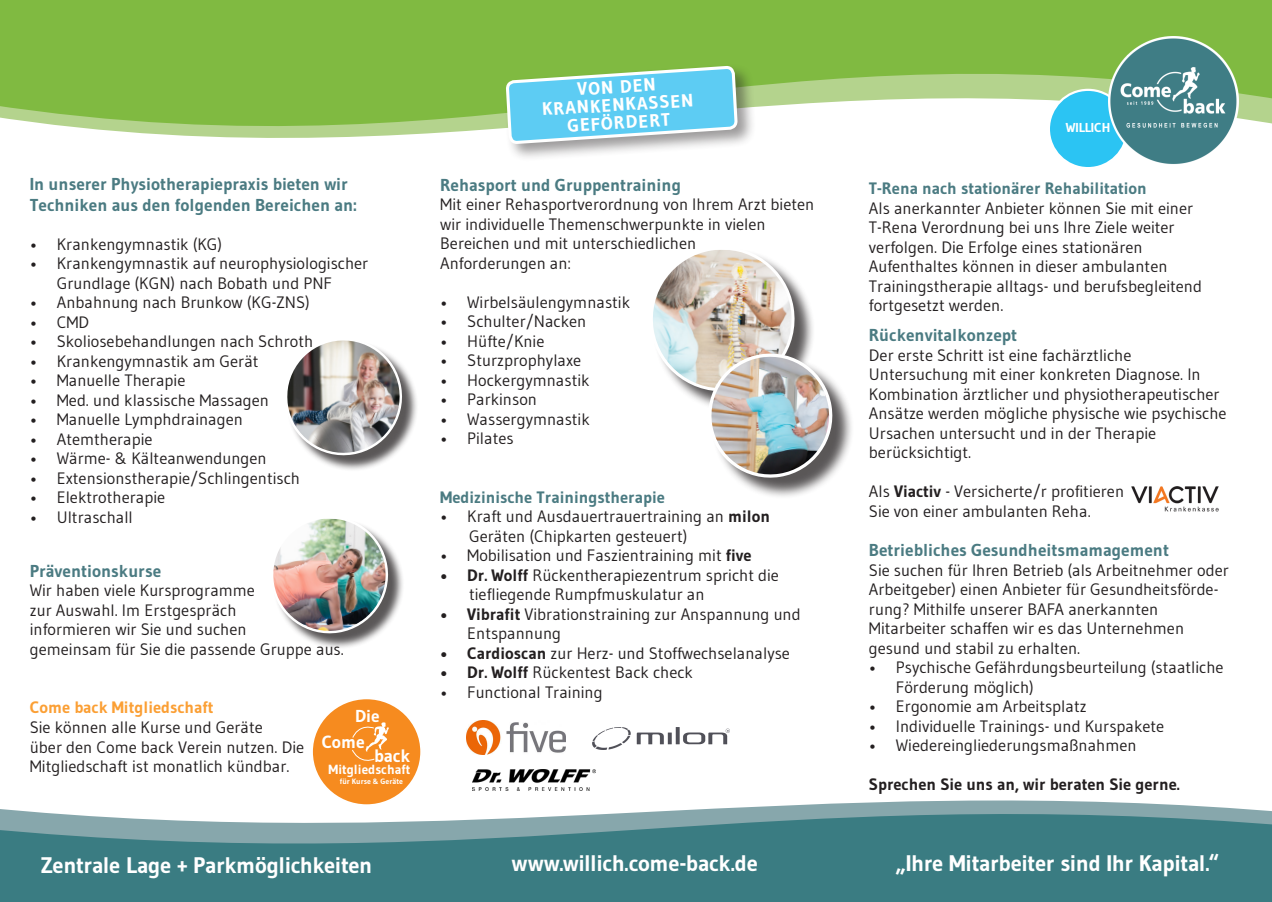
<style>
.page{position:relative;width:1272px;height:902px;background:#fff}
.page>*{position:absolute;margin:0;border:0;box-sizing:border-box;transform-origin:0 0}
.t1{font:700 22.5px "Gudea";letter-spacing:-.015em;color:#fff}
.t2{font:700 18px/18px "Gudea";color:#fff;text-align:center}
.t3{font:700 17.55px "Gudea";color:#fff}
.t4{font:700 17.25px "Gudea";color:#4b7b82}
.t5{font:700 17.25px "Gudea";color:#fff}
.t6{font:16.5px/19.5px "Gudea";color:#231f20}
.t7{font:700 16.5px "Gudea";color:#4b7b82}
.t8{font:700 16.5px "Gudea";color:#231f20}
.t9{font:700 16.5px "Gudea";color:#fb9f34}
.t10{font:700 13.2px "Gudea";color:#fff}
.t11{font:700 12.9px "Gudea";color:#fff}
.t12{font:10.5px "Gudea";color:#fff}
.t13{font:700 7.65px "Gudea";color:#fff}
.s1{font-weight:700}
</style>
<div class="page">
<svg style="left:0;top:0;width:1271px;height:138px;fill:#80ba41"></svg>
<div style="left:1048px;top:90px;width:79px;height:78px;background:#2bc4f3;border-radius:50%"></div>
<div style="left:1047px;top:89px;width:81px;height:80px;border:2px solid #fff;border-radius:50%"></div>
<img style="left:1108px;top:37px;width:130px;height:127px">
<svg style="left:0;top:790px;width:1271px;height:111px;fill:#3a7c82"></svg>
<div style="left:287px;top:340px;width:131px;height:131px;background:#231f20;opacity:.75"></div>
<img style="left:287px;top:340px;width:118px;height:118px">
<div style="left:711px;top:357px;width:143px;height:142px;background:#231f20;opacity:.75"></div>
<img style="left:653px;top:250px;width:182px;height:230px">
<div style="left:504px;top:64px;width:252px;height:99px;background:#231f20;opacity:.45"></div>
<svg style="left:507px;top:0;width:229px;height:163px"></svg>
<img style="left:472px;top:769px;width:123px;height:21px">
<img style="left:466px;top:720px;width:100px;height:34px">
<img style="left:592px;top:727px;width:138px;height:22px">
<img style="left:1131px;top:486px;width:87px;height:25px">
<div style="left:273px;top:518px;width:131px;height:131px;background:#231f20;opacity:.75"></div>
<img style="left:273px;top:518px;width:118px;height:118px">
<div style="left:312px;top:698px;width:109px;height:107px;background:#f68b1f;border-radius:50%"></div>
<div style="left:311px;top:697px;width:111px;height:109px;border:2px solid #fff;border-radius:50%"></div>
<svg style="left:352px;top:722px;width:37px;height:39px"></svg>
<p class="t4" style="left:30px;top:173px;width:320px">In unserer Physiotherapiepraxis bieten wir</p>
<p class="t4" style="left:30px;top:194px;width:329px">Techniken aus den folgenden Bereichen an:</p>
<p class="t6" style="left:30px;top:234px;width:194px">• Krankengymnastik (KG)</p>
<p class="t6" style="left:30px;top:253px;width:340px;text-align:center">• Krankengymnastik auf neurophysiologischer<br>Grundlage (KGN) nach Bobath und PNF</p>
<p class="t6" style="left:30px;top:292px;width:281px">• Anbahnung nach Brunkow (KG-ZNS)</p>
<p class="t6" style="left:30px;top:312px;width:61px">• CMD</p>
<p class="t6" style="left:30px;top:331px;width:285px">• Skoliosebehandlungen nach Schroth</p>
<p class="t6" style="left:30px;top:351px;width:230px">• Krankengymnastik am Gerät</p>
<p class="t6" style="left:30px;top:370px;width:157px">• Manuelle Therapie</p>
<p class="t6" style="left:30px;top:390px;width:241px">• Med. und klassische Massagen</p>
<p class="t6" style="left:30px;top:409px;width:215px">• Manuelle Lymphdrainagen</p>
<p class="t6" style="left:30px;top:429px;width:124px">• Atemtherapie</p>
<p class="t6" style="left:30px;top:448px;width:238px">• Wärme- &amp; Kälteanwendungen</p>
<p class="t6" style="left:30px;top:468px;width:272px">• Extensionstherapie/Schlingentisch</p>
<p class="t6" style="left:30px;top:487px;width:137px">• Elektrotherapie</p>
<p class="t6" style="left:30px;top:507px;width:105px">• Ultraschall</p>
<p class="t4" style="left:30px;top:560px;width:133px">Präventionskurse</p>
<p class="t6" style="left:30px;top:580px;width:227px">Wir haben viele Kursprogramme</p>
<p class="t6" style="left:30px;top:600px;width:208px">zur Auswahl. Im Erstgespräch</p>
<p class="t6" style="left:30px;top:619px;width:218px">informieren wir Sie und suchen</p>
<p class="t6" style="left:30px;top:639px;width:315px">gemeinsam für Sie die passende Gruppe aus.</p>
<p class="t9" style="left:30px;top:697px;width:185px">Come back Mitgliedschaft</p>
<p class="t6" style="left:30px;top:717px;width:235px">Sie können alle Kurse und Geräte</p>
<p class="t6" style="left:30px;top:736px;width:276px">über den Come back Verein nutzen. Die</p>
<p class="t6" style="left:30px;top:756px;width:261px">Mitgliedschaft ist monatlich kündbar.</p>
<p class="t5" style="left:355px;top:705px;width:26px">Die</p>
<p class="t3" style="left:322px;top:731px;width:45px">Come</p>
<p class="t2" style="left:374px;top:746px;width:38px">back</p>
<p class="t10" style="left:328px;top:761px;width:83px">Mitgliedschaft</p>
<p class="t13" style="left:340px;top:776px;width:64px">für Kurse &amp; Geräte</p>
<p class="t2" style="left:577px;top:80px;width:80px;rotate:-4deg">VON DEN</p>
<p class="t2" style="left:541px;top:101px;width:153px;rotate:-4deg">KRANKENKASSEN<br>GEFÖRDERT</p>
<p class="t4" style="left:440px;top:174px;width:242px">Rehasport und Gruppentraining</p>
<p class="t6" style="left:440px;top:194px;width:375px">Mit einer Rehasportverordnung von Ihrem Arzt bieten wir individuelle Themenschwerpunkte in vielen</p>
<p class="t6" style="left:440px;top:233px;width:257px">Bereichen und mit unterschiedlichen</p>
<p class="t6" style="left:440px;top:253px;width:132px">Anforderungen an:</p>
<p class="t6" style="left:440px;top:292px;width:191px">• Wirbelsäulengymnastik</p>
<p class="t6" style="left:440px;top:311px;width:148px">• Schulter/Nacken</p>
<p class="t6" style="left:440px;top:331px;width:106px">• Hüfte/Knie</p>
<p class="t6" style="left:440px;top:350px;width:143px">• Sturzprophylaxe</p>
<p class="t6" style="left:440px;top:370px;width:151px">• Hockergymnastik</p>
<p class="t6" style="left:440px;top:389px;width:98px">• Parkinson</p>
<p class="t6" style="left:440px;top:409px;width:151px">• Wassergymnastik</p>
<p class="t6" style="left:440px;top:428px;width:75px">• Pilates</p>
<p class="t7" style="left:440px;top:486px;width:226px">Medizinische Trainingstherapie</p>
<p class="t6" style="left:440px;top:506px;width:331px">• Kraft und Ausdauertrauertraining an <span class="s1">milon</span></p>
<p class="t6" style="left:469px;top:526px;width:220px">Geräten (Chipkarten gesteuert)</p>
<p class="t6" style="left:440px;top:545px;width:313px">• Mobilisation und Faszientraining mit <span class="s1">five</span></p>
<p class="t6" style="left:440px;top:565px;width:340px"><span class="s1">• Dr. Wolff</span> Rückentherapiezentrum spricht die</p>
<p class="t6" style="left:469px;top:584px;width:237px">tiefliegende Rumpfmuskulatur an</p>
<p class="t6" style="left:467px;top:604px;width:335px;text-indent:-27px"><span class="s1">• Vibrafit</span> Vibrationstraining zur Anspannung und<br>Entspannung</p>
<p class="t6" style="left:440px;top:643px;width:351px"><span class="s1">• Cardioscan</span> zur Herz- und Stoffwechselanalyse</p>
<p class="t6" style="left:440px;top:662px;width:254px"><span class="s1">• Dr. Wolff</span> Rückentest Back check</p>
<p class="t6" style="left:440px;top:682px;width:164px">• Functional Training</p>
<p class="t11" style="left:1065px;top:120px;width:46px">WILLICH</p>
<p class="t7" style="left:868px;top:178px;width:279px">T-Rena nach stationärer Rehabilitation</p>
<p class="t6" style="left:868px;top:198px;width:326px">Als anerkannter Anbieter können Sie mit einer</p>
<p class="t6" style="left:868px;top:217px;width:307px">T-Rena Verordnung bei uns Ihre Ziele weiter</p>
<p class="t6" style="left:868px;top:237px;width:275px">verfolgen. Die Erfolge eines stationären</p>
<p class="t6" style="left:868px;top:256px;width:300px">Aufenthaltes können in dieser ambulanten</p>
<p class="t6" style="left:868px;top:276px;width:334px">Trainingstherapie alltags- und berufsbegleitend fortgesetzt werden.</p>
<p class="t4" style="left:868px;top:324px;width:150px">Rückenvitalkonzept</p>
<p class="t6" style="left:868px;top:345px;width:264px">Der erste Schritt ist eine fachärztliche</p>
<p class="t6" style="left:868px;top:364px;width:359px">Untersuchung mit einer konkreten Diagnose. In Kombination ärztlicher und physiotherapeutischer Ansätze werden mögliche physische wie psychische Ursachen untersucht und in der Therapie</p>
<p class="t6" style="left:868px;top:442px;width:104px">berücksichtigt.</p>
<p class="t6" style="left:868px;top:481px;width:257px">Als <span class="s1">Viactiv</span> - Versicherte/r profitieren</p>
<p class="t6" style="left:868px;top:501px;width:223px">Sie von einer ambulanten Reha.</p>
<p class="t4" style="left:868px;top:539px;width:301px">Betriebliches Gesundheitsmamagement</p>
<p class="t6" style="left:868px;top:559px;width:361px">Sie suchen für Ihren Betrieb (als Arbeitnehmer oder<br>Arbeitgeber) einen Anbieter für Gesundheitsförde&shy;rung? Mithilfe unserer BAFA anerkannten</p>
<p class="t6" style="left:868px;top:618px;width:317px">Mitarbeiter schaffen wir es das Unternehmen</p>
<p class="t6" style="left:868px;top:637px;width:213px">gesund und stabil zu erhalten.</p>
<p class="t6" style="left:895px;top:657px;width:329px;text-indent:-27px">• Psychische Gefährdungsbeurteilung (staatliche<br>Förderung möglich)</p>
<p class="t6" style="left:868px;top:696px;width:219px">• Ergonomie am Arbeitsplatz</p>
<p class="t6" style="left:868px;top:715px;width:297px">• Individuelle Trainings- und Kurspakete</p>
<p class="t6" style="left:868px;top:735px;width:269px">• Wiedereingliederungsmaßnahmen</p>
<p class="t8" style="left:868px;top:774px;width:312px">Sprechen Sie uns an, wir beraten Sie gerne.</p>
<p class="t1" style="left:41px;top:850px;width:333px">Zentrale Lage + Parkmöglichkeiten</p>
<p class="t1" style="left:895px;top:849px;width:325px">„Ihre Mitarbeiter sind Ihr Kapital.“</p>
<p class="t1" style="left:512px;top:848px;width:247px">www.willich.come-back.de</p>
<p class="t12" style="left:1023px;top:853px;width:168px">IBAN: DE21 3106 0517 2023 5410 10</p>
<p class="t12" style="left:1023px;top:865px;width:93px">BIC: GENODED1MRB</p>
</div>
